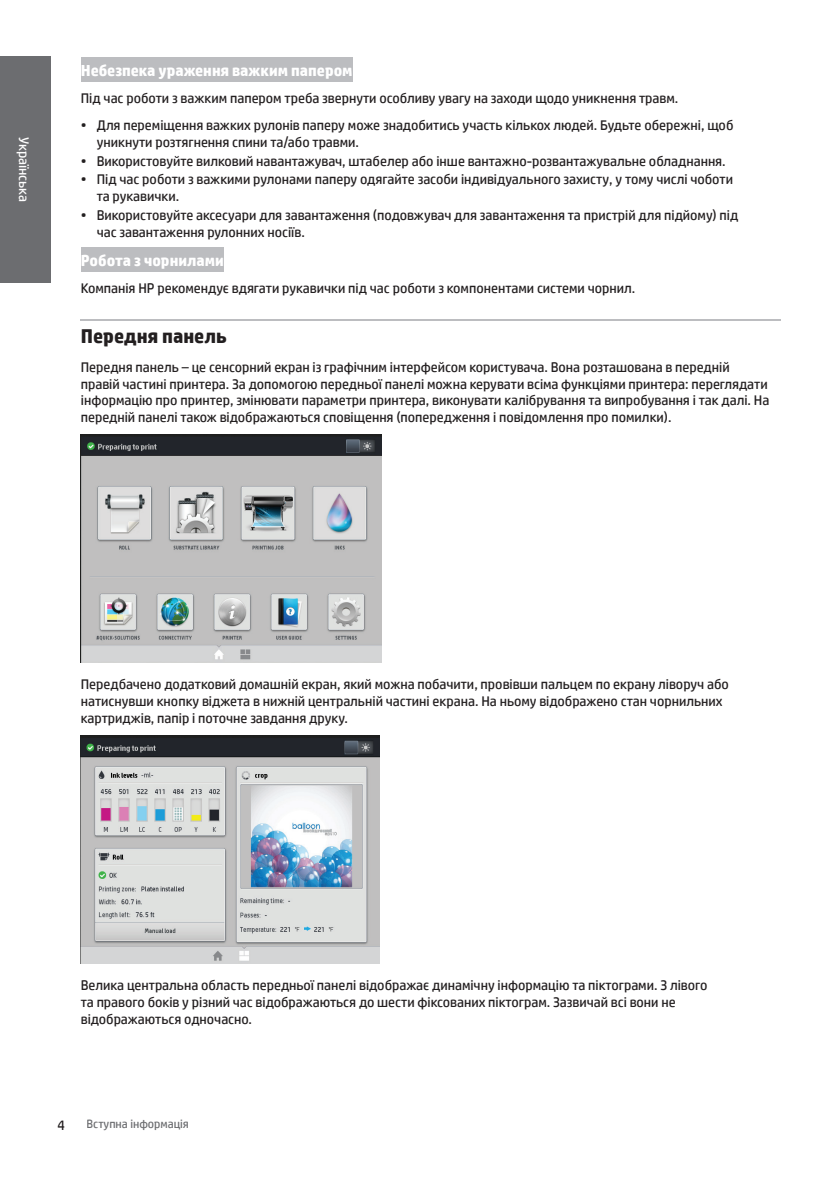
<style>
.page{position:relative;width:840px;height:1184px;background:#fff}
.page>*{position:absolute;margin:0;border:0;box-sizing:border-box;transform-origin:0 0}
.t1{font:700 20px "HP Simplified";color:#231f20}
.t2{font:700 16px "HP Simplified";color:#fff}
.t3{font:14px/16.8px "HP Simplified";color:#231f20}
.t4{font:14px "HP Simplified";color:#fff}
.t5{font:12px "HP Simplified";color:#6c6d70}
</style>
<div class="page">
<div style="left:0;top:56px;width:51px;height:227px;background:#6c6d70"></div>
<div style="left:81px;top:58px;width:271px;height:24px;background:#bcbdc0"></div>
<div style="left:81px;top:248px;width:143px;height:24px;background:#bcbdc0"></div>
<hr style="left:81px;top:319px;width:699px;height:1px;background:#bcbdc0">
<img style="left:81px;top:435px;width:300px;height:227px">
<img style="left:81px;top:735px;width:299px;height:228px">
<p class="t4" style="left:33px;top:137px;width:67px;rotate:90deg">Українська</p>
<p class="t2" style="left:81px;top:60px;width:273px">Небезпека ураження важким папером</p>
<p class="t3" style="left:81px;top:90px;width:599px">Під час роботи з важким папером треба звернути особливу увагу на заходи щодо уникнення травм.</p>
<p class="t3" style="left:97px;top:116px;width:638px;text-indent:-16px">• Для переміщення важких рулонів паперу може знадобитись участь кількох людей. Будьте обережні, щоб уникнути розтягнення спини та/або травми.</p>
<p class="t3" style="left:81px;top:152px;width:646px">• Використовуйте вилковий навантажувач, штабелер або інше вантажно-розвантажувальне обладнання.</p>
<p class="t3" style="left:97px;top:171px;width:637px;text-indent:-16px">• Під час роботи з важкими рулонами паперу одягайте засоби індивідуального захисту, у тому числі чоботи та рукавички.</p>
<p class="t3" style="left:97px;top:206px;width:643px;text-indent:-16px">• Використовуйте аксесуари для завантаження (подовжувач для завантаження та пристрій для підйому) під час завантаження рулонних носіїв.</p>
<p class="t2" style="left:81px;top:250px;width:144px">Робота з чорнилами</p>
<p class="t3" style="left:81px;top:279px;width:556px">Компанія HP рекомендує вдягати рукавички під час роботи з компонентами системи чорнил.</p>
<h1 class="t1" style="left:81px;top:323px;width:147px">Передня панель</h1>
<p class="t3" style="left:81px;top:358px;width:690px">Передня панель – це сенсорний екран із графічним інтерфейсом користувача. Вона розташована в передній правій частині принтера. За допомогою передньої панелі можна керувати всіма функціями принтера: переглядати інформацію про принтер, змінювати параметри принтера, виконувати калібрування та випробування і так далі. На передній панелі також відображаються сповіщення (попередження і повідомлення про помилки).</p>
<p class="t3" style="left:81px;top:676px;width:649px">Передбачено додатковий домашній екран, який можна побачити, провівши пальцем по екрану ліворуч або натиснувши кнопку віджета в нижній центральній частині екрана. На ньому відображено стан чорнильних картриджів, папір і поточне завдання друку.</p>
<p class="t3" style="left:81px;top:976px;width:628px">Велика центральна область передньої панелі відображає динамічну інформацію та піктограми. З лівого та правого боків у різний час відображаються до шести фіксованих піктограм. Зазвичай всі вони не відображаються одночасно.</p>
<p class="t3" style="left:57px;top:1116px;width:9px">4</p>
<p class="t5" style="left:87px;top:1116px;width:104px">Вступна інформація</p>
</div>
